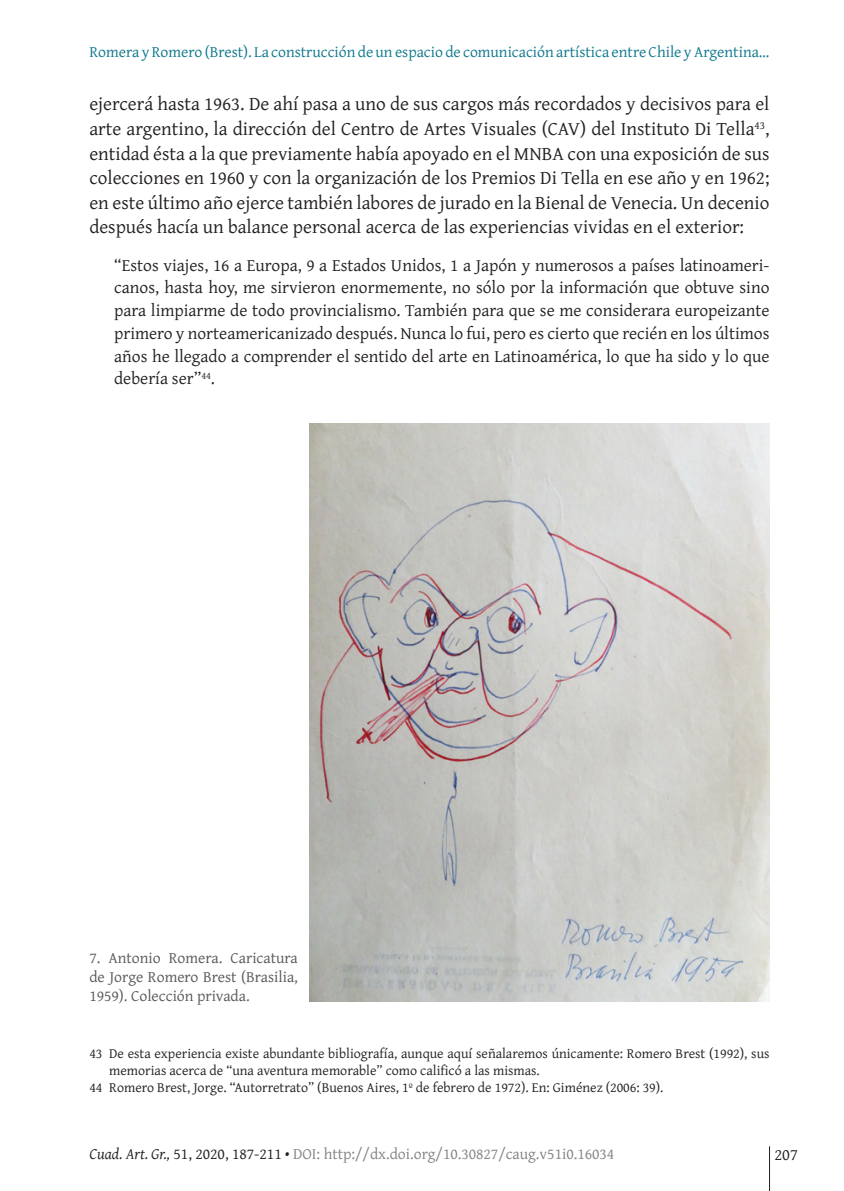
<style>
.page{position:relative;width:844px;height:1191px;background:#fff}
.page>*{position:absolute;margin:0;border:0;box-sizing:border-box;transform-origin:0 0}
.t1{font:19.25px/24.5px "Gentium Plus";color:#231f20;text-align:justify}
.citas_dos{font:17.5px/22.8px "Gentium Plus";color:#231f20;text-align:justify}
.t2{font:16.62px "Gentium Plus";color:#231f20}
.t3{font:15.75px "Gentium Plus";color:#0d788c}
.piedefoto{font:15.75px/18.9px "Gentium Plus";color:#57585a;text-align:justify}
.t4{font:15.75px "Gentium Plus";color:#808285}
.notaspie{font:14px/16.8px "Gentium Plus";color:#231f20}
.s1{font-style:italic;color:#231f20}
.s2{color:#231f20}
</style>
<div class="page">
<hr style="left:769px;top:1146px;width:1px;height:45px;background:#231f20">
<img style="left:309px;top:423px;width:460px;height:578px">
<p class="t3" style="left:89px;top:37px;width:681px">Romera y Romero (Brest). La construcción de un espacio de comunicación artística entre Chile y Argentina…</p>
<p class="t1" style="left:89px;top:90px;width:681px">ejercerá hasta 1963. De ahí pasa a uno de sus cargos más recordados y decisivos para el arte argentino, la dirección del Centro de Artes Visuales (CAV) del Instituto Di Tella<sup>43</sup>, entidad ésta a la que previamente había apoyado en el MNBA con una exposición de sus colecciones en 1960 y con la organización de los Premios Di Tella en ese año y en 1962; en este último año ejerce también labores de jurado en la Bienal de Venecia. Un decenio después hacía un balance personal acerca de las experiencias vividas en el exterior:</p>
<p class="citas_dos" style="left:114px;top:252px;width:656px">“Estos viajes, 16 a Europa, 9 a Estados Unidos, 1 a Japón y numerosos a países latinoameri&shy;canos, hasta hoy, me sirvieron enormemente, no sólo por la información que obtuve sino para limpiarme de todo provincialismo. También para que se me considerara europeizante primero y norteamericanizado después. Nunca lo fui, pero es cierto que recién en los últimos años he llegado a comprender el sentido del arte en Latinoamérica, lo que ha sido y lo que debería ser”<sup>44</sup>.</p>
<p class="piedefoto" style="left:89px;top:947px;width:210px">7. Antonio Romera. Caricatura de Jorge Romero Brest (Brasilia, 1959). Colección privada.</p>
<p class="notaspie" style="left:109px;top:1044px;width:661px;text-indent:-20px">43 De esta experiencia existe abundante bibliografía, aunque aquí señalaremos únicamente: Romero Brest (1992), sus memorias acerca de “una aventura memorable” como calificó a las mismas.</p>
<p class="notaspie" style="left:89px;top:1077px;width:575px">44 Romero Brest, Jorge. “Autorretrato” (Buenos Aires, 1º de febrero de 1972). En: Giménez (2006: 39).</p>
<p class="t4" style="left:89px;top:1138px;width:526px"><span class="s1">Cuad. Art. Gr.,</span> <span class="s2">51, 2020, 187-211 •</span> DOI: http://dx.doi.org/10.30827/caug.v51i0.16034</p>
<p class="t2" style="left:774px;top:1138px;width:25px">207</p>
</div>
